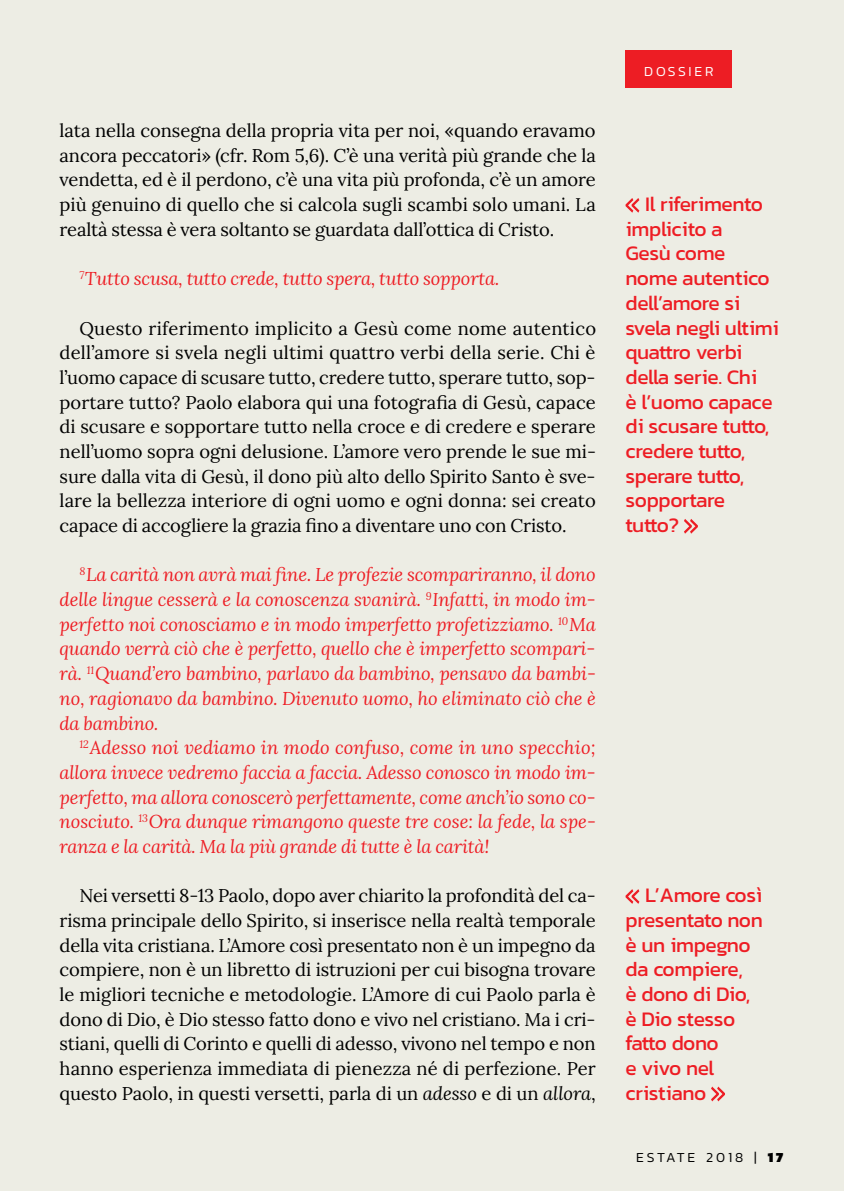
<style>
.page{position:relative;width:844px;height:1191px;background:#fff}
.page>*{position:absolute;margin:0;border:0;box-sizing:border-box;transform-origin:0 0}
.t1{font:21px/24.7px "Kanit";letter-spacing:-.02em;color:#ed1d24}
.t2{font:18.38px/24.7px "Lora";letter-spacing:-.01em;color:#000;text-align:justify}
.t3{font:italic 18.38px/24.7px "Lora";letter-spacing:-.01em;color:#ed1d24;text-align:justify}
.t4{font:300 14px "Kanit";letter-spacing:.2em;color:#000}
.t5{font:300 14px "Kanit";letter-spacing:.2em;color:#fff}
.s1{font-style:italic}
.s2{font-weight:900}
</style>
<div class="page">
<div style="left:0;top:0;width:843px;height:1191px;background:#edede4"></div>
<div style="left:625px;top:50px;width:107px;height:38px;background:#ed1d24"></div>
<svg style="left:625px;top:198px;width:14px;height:15px"></svg>
<svg style="left:684px;top:519px;width:13px;height:15px"></svg>
<svg style="left:625px;top:889px;width:14px;height:15px"></svg>
<svg style="left:711px;top:1086px;width:13px;height:15px"></svg>
<p class="t2" style="left:60px;top:117px;width:538px">lata nella consegna della propria vita per noi, «quando eravamo ancora peccatori» (cfr. Rom 5,6). C’è una verità più grande che la vendetta, ed è il perdono, c’è una vita più profonda, c’è un amore più genuino di quello che si calcola sugli scambi solo umani. La realtà stessa è vera soltanto se guardata dall’ottica di Cristo.</p>
<p class="t3" style="left:79px;top:266px;width:421px"><sup>7</sup>Tutto scusa, tutto crede, tutto spera, tutto sopporta.</p>
<p class="t2" style="left:60px;top:314px;width:538px;text-indent:20px">Questo riferimento implicito a Gesù come nome autentico dell’amore si svela negli ultimi quattro verbi della serie. Chi è l’uomo capace di scusare tutto, credere tutto, sperare tutto, sop&shy;portare tutto? Paolo elabora qui una fotografia di Gesù, capace di scusare e sopportare tutto nella croce e di credere e sperare nell’uomo sopra ogni delusione. L’amore vero prende le sue mi&shy;sure dalla vita di Gesù, il dono più alto dello Spirito Santo è sve&shy;lare la bellezza interiore di ogni uomo e ogni donna: sei creato capace di accogliere la grazia fino a diventare uno con Cristo.</p>
<p class="t3" style="left:60px;top:562px;width:538px;text-indent:20px"><sup>8</sup>La carità non avrà mai fine. Le profezie scompariranno, il dono delle lingue cesserà e la conoscenza svanirà. <sup>9</sup>Infatti, in modo im&shy;perfetto noi conosciamo e in modo imperfetto profetizziamo. <sup>10</sup>Ma quando verrà ciò che è perfetto, quello che è imperfetto scompari&shy;rà. <sup>11</sup>Quand’ero bambino, parlavo da bambino, pensavo da bambi&shy;no, ragionavo da bambino. Divenuto uomo, ho eliminato ciò che è da bambino.</p>
<p class="t3" style="left:60px;top:735px;width:537px;text-indent:20px"><sup>12</sup>Adesso noi vediamo in modo confuso, come in uno specchio; allora invece vedremo faccia a faccia. Adesso conosco in modo im&shy;perfetto, ma allora conoscerò perfettamente, come anch’io sono co&shy;nosciuto. <sup>13</sup>Ora dunque rimangono queste tre cose: la fede, la spe&shy;ranza e la carità. Ma la più grande di tutte è la carità!</p>
<p class="t2" style="left:60px;top:882px;width:537px;text-indent:20px">Nei versetti 8-13 Paolo, dopo aver chiarito la profondità del ca&shy;risma principale dello Spirito, si inserisce nella realtà temporale della vita cristiana. L’Amore così presentato non è un impegno da compiere, non è un libretto di istruzioni per cui bisogna trovare le migliori tecniche e metodologie. L’Amore di cui Paolo parla è dono di Dio, è Dio stesso fatto dono e vivo nel cristiano. Ma i cri&shy;stiani, quelli di Corinto e quelli di adesso, vivono nel tempo e non hanno esperienza immediata di pienezza né di perfezione. Per questo Paolo, in questi versetti, parla di un <span class="s1">adesso</span> e di un <span class="s1">allora</span>,</p>
<p class="t5" style="left:644px;top:61px;width:71px">DOSSI ER</p>
<p class="t1" style="left:625px;top:191px;width:155px;text-indent:20px">Il riferimento implicito a<br>Gesù come nome autentico dell’amore si svela negli ultimi quattro verbi della serie. Chi<br>è l’uomo capace di scusare tutto, credere tutto, sperare tutto, sopportare tutto?</p>
<p class="t1" style="left:625px;top:882px;width:139px;text-indent:20px">L’Amore così presentato non è un impegno da compiere,<br>è dono di Dio, è Dio stesso fatto dono<br>e vivo nel cristiano</p>
<p class="t4" style="left:636px;top:1147px;width:148px">ESTATE 2018 | <span class="s2">17</span></p>
</div>
